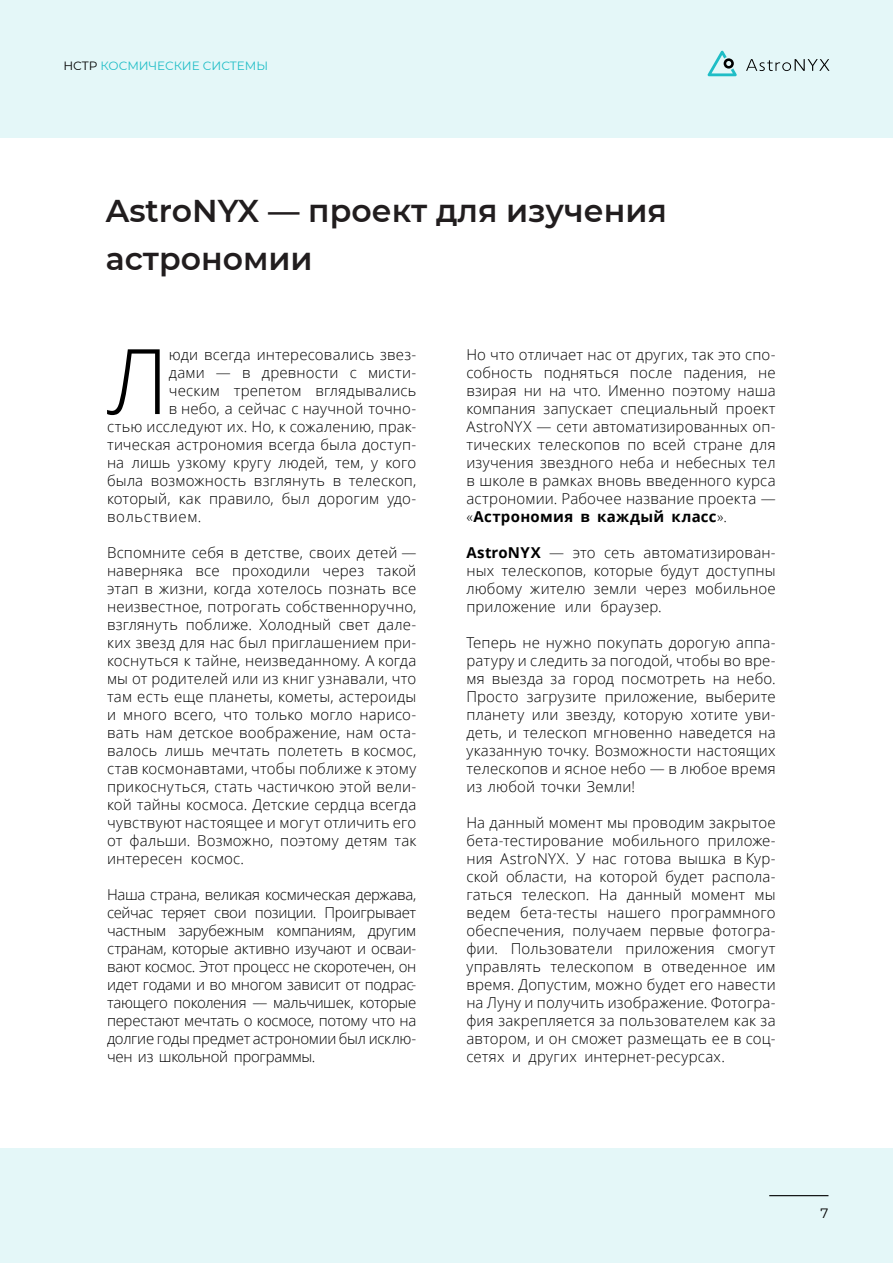
<style>
.page{position:relative;width:893px;height:1263px;background:#fff}
.page>*{position:absolute;margin:0;border:0;box-sizing:border-box;transform-origin:0 0}
.t1{font:300 90.6px "Open Sans";color:#000}
.t2{font:600 31.5px/48px "Montserrat";color:#211d1e}
.t3{font:300 15px/18px "Open Sans";letter-spacing:.01em;color:#000;text-align:justify}
.t4{font:300 15px "Open Sans";letter-spacing:.05em;color:#000}
.t5{font:13.5px "Montserrat";color:#000}
.t6{font:12px "Montserrat";color:#1fbdc6}
.s1{color:#000}
.s2{font-weight:700}
</style>
<div class="page">
<div style="left:0;top:1148px;width:893px;height:115px;background:#e4f7f8"></div>
<div style="left:0;top:0;width:893px;height:138px;background:#e4f7f8"></div>
<svg style="left:708px;top:51px;width:29px;height:25px"></svg>
<svg style="left:746px;top:59px;width:83px;height:12px"></svg>
<hr style="left:769px;top:1195px;width:59px;height:1px;background:#000">
<p class="t6" style="left:63px;top:57px;width:206px"><span class="s1">НСТР</span> КОСМИЧЕСКИЕ СИСТЕМЫ</p>
<h2 class="t2" style="left:106px;top:185px;width:563px">AstroNYX — проект для изучения астрономии</h2>
<h1 class="t1" style="left:107px;top:319px;width:63px">Л</h1>
<p class="t3" style="left:169px;top:345px;width:249px">юди всегда интересовались звез-</p>
<p class="t3" style="left:169px;top:363px;width:249px">дами — в древности с мисти-</p>
<p class="t3" style="left:169px;top:381px;width:249px">ческим трепетом вглядывались</p>
<p class="t3" style="left:169px;top:399px;width:249px">в небо, а сейчас с научной точно-</p>
<p class="t3" style="left:107px;top:417px;width:311px">стью исследуют их. Но, к сожалению, прак-</p>
<p class="t3" style="left:107px;top:435px;width:311px">тическая астрономия всегда была доступ-</p>
<p class="t3" style="left:107px;top:453px;width:311px">на лишь узкому кругу людей, тем, у кого</p>
<p class="t3" style="left:107px;top:471px;width:311px">была возможность взглянуть в телескоп,</p>
<p class="t3" style="left:107px;top:489px;width:311px">который, как правило, был дорогим удо-</p>
<p class="t4" style="left:107px;top:506px;width:96px">вольствием.</p>
<p class="t3" style="left:107px;top:543px;width:311px">Вспомните себя в детстве, своих детей — наверняка все проходили через такой этап в жизни, когда хотелось познать все неизвестное, потрогать собственноручно, взглянуть поближе. Холодный свет дале&shy;ких звезд для нас был приглашением при&shy;коснуться к тайне, неизведанному. А когда мы от родителей или из книг узнавали, что там есть еще планеты, кометы, астероиды и много всего, что только могло нарисо&shy;вать нам детское воображение, нам оста&shy;валось лишь мечтать полететь в космос, став космонавтами, чтобы поближе к этому прикоснуться, стать частичкою этой вели&shy;кой тайны космоса. Детские сердца всегда чувствуют настоящее и могут отличить его от фальши. Возможно, поэтому детям так интересен космос.</p>
<p class="t3" style="left:107px;top:885px;width:311px">Наша страна, великая космическая держава, сейчас теряет свои позиции. Проигрывает частным зарубежным компаниям, другим странам, которые активно изучают и осваи&shy;вают космос. Этот процесс не скоротечен, он идет годами и во многом зависит от подрас&shy;тающего поколения — мальчишек, которые перестают мечтать о космосе, потому что на долгие годы предмет астрономии был исклю&shy;чен из школьной программы.</p>
<p class="t3" style="left:466px;top:345px;width:311px">Но что отличает нас от других, так это спо&shy;собность подняться после падения, не взирая ни на что. Именно поэтому наша компания запускает специальный проект AstroNYX — сети автоматизированных оп&shy;тических телескопов по всей стране для изучения звездного неба и небесных тел в школе в рамках вновь введенного курса астрономии. Рабочее название проекта — «<span class="s2">Астрономия в каждый класс</span>».</p>
<p class="t3" style="left:466px;top:543px;width:311px"><span class="s2">AstroNYX</span> — это сеть автоматизирован&shy;ных телескопов, которые будут доступны любому жителю земли через мобильное приложение или браузер.</p>
<p class="t3" style="left:466px;top:633px;width:311px">Теперь не нужно покупать дорогую аппа&shy;ратуру и следить за погодой, чтобы во вре&shy;мя выезда за город посмотреть на небо.<br>Просто загрузите приложение, выберите планету или звезду, которую хотите уви&shy;деть, и телескоп мгновенно наведется на указанную точку. Возможности настоящих телескопов и ясное небо — в любое время из любой точки Земли!</p>
<p class="t3" style="left:466px;top:813px;width:311px">На данный момент мы проводим закрытое бета-тестирование мобильного приложе&shy;ния AstroNYX. У нас готова вышка в Кур&shy;ской области, на которой будет распола&shy;гаться телескоп. На данный момент мы ведем бета-тесты нашего программного обеспечения, получаем первые фотогра&shy;фии. Пользователи приложения смогут управлять телескопом в отведенное им время. Допустим, можно будет его навести на Луну и получить изображение. Фотогра&shy;фия закрепляется за пользователем как за автором, и он сможет размещать ее в соц&shy;сетях и других интернет-ресурсах.</p>
<p class="t5" style="left:820px;top:1204px;width:9px">7</p>
</div>
